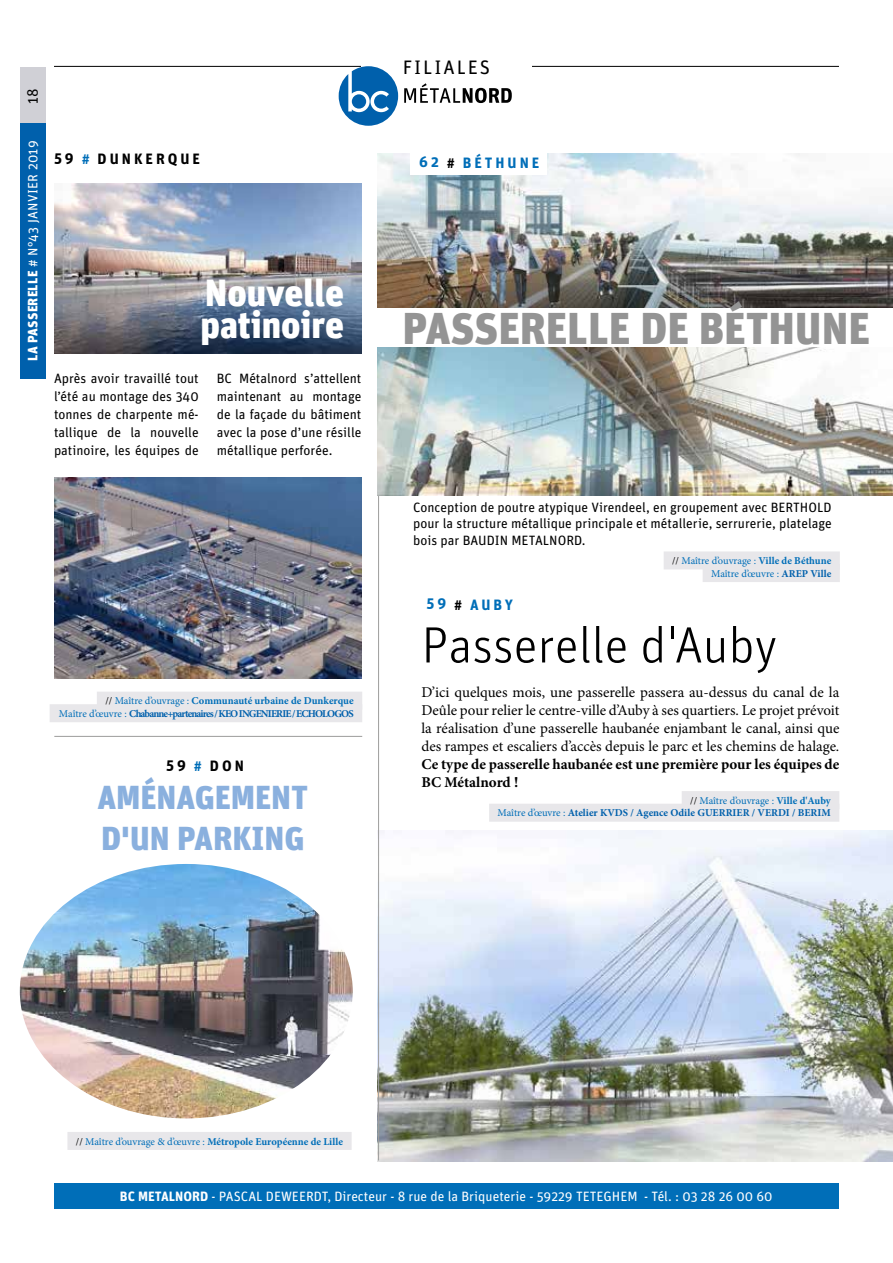
<style>
.page{position:relative;width:893px;height:1263px;background:#fff}
.page>*{position:absolute;margin:0;border:0;box-sizing:border-box;transform-origin:0 0}
.t1{font:300 51px "Unit";color:#000}
.t2{font:44.25px "Unit Black TF";color:#949494}
.t3{font:37.5px/31.5px "Unit Black TF";color:#fff}
.t4{font:33px/40.2px "Unit Black TF";color:#8ab0de}
.t5{font:19.5px "Unit";letter-spacing:.1em;color:#000}
.t6{font:15px/18px "Minion Pro";color:#000;text-align:justify}
.t7{font:700 15px/18px "Minion Pro";color:#000}
.t8{font:700 15px "Unit";letter-spacing:.2em;color:#000}
.t9{font:700 15px "Unit";letter-spacing:.2em;color:#006eb8}
.t10{font:15px "Unit";color:#000}
.t11{font:13.5px/18px "Unit";color:#000;text-align:justify}
.t12{font:13.5px "Unit";color:#fff}
.t13{font:13.5px "Unit";letter-spacing:.02em;color:#fff}
.t14{font:700 10.5px/12.6px "Minion Pro";letter-spacing:-.08em;color:#0060ac;text-align:right}
.t15{font:700 10.5px/12.6px "Minion Pro";letter-spacing:-.005em;color:#0060ac;text-align:right}
.t16{font:10.5px/12.6px "Minion Pro";letter-spacing:-.01em;color:#006eb8;text-align:right}
.t17{font:700 10.5px "Minion Pro";color:#006eb8}
.s1{font-family:"Unit Black TF"}
.s2{color:#006eb8}
.s3{font-weight:400;color:#000}
.s4{font-weight:400;color:#006eb8}
.s5{color:#000}
.s6{font-weight:700}
.s7{font-weight:700;color:#0060ac}
.s8{font-weight:400}
</style>
<div class="page">
<hr style="left:54px;top:66px;width:785px;height:1px;background:#000">
<div style="left:361px;top:55px;width:170px;height:25px;background:#fff"></div>
<div style="left:20px;top:67px;width:25px;height:58px;background:#d0d0d6"></div>
<div style="left:20px;top:123px;width:25px;height:255px;background:#0060ac"></div>
<svg style="left:404px;top:83px;width:108px;height:20px"></svg>
<svg style="left:339px;top:66px;width:59px;height:60px"></svg>
<div style="left:352px;top:94px;width:14px;height:15px;background:#0060ac;border-radius:50%"></div>
<img style="left:378px;top:830px;width:515px;height:331px">
<hr style="left:378px;top:166px;width:1px;height:994px;background:#9d9d9c">
<img style="left:54px;top:184px;width:307px;height:169px">
<img style="left:378px;top:153px;width:515px;height:342px">
<div style="left:411px;top:151px;width:136px;height:23px;background:#fff"></div>
<div style="left:377px;top:309px;width:516px;height:38px;background:#fff"></div>
<div style="left:97px;top:692px;width:265px;height:18px;background:#e8e7ea"></div>
<div style="left:50px;top:704px;width:312px;height:18px;background:#e8e7ea"></div>
<img style="left:20px;top:864px;width:333px;height:254px">
<div style="left:682px;top:791px;width:157px;height:18px;background:#e8e7ea"></div>
<div style="left:489px;top:804px;width:350px;height:18px;background:#e8e7ea"></div>
<div style="left:664px;top:551px;width:176px;height:18px;background:#e8e7ea"></div>
<div style="left:703px;top:564px;width:137px;height:18px;background:#e8e7ea"></div>
<img style="left:54px;top:477px;width:307px;height:201px">
<div style="left:67px;top:1132px;width:285px;height:18px;background:#e8e7ea"></div>
<hr style="left:54px;top:736px;width:308px;height:1px;background:#9d9d9c">
<div style="left:54px;top:1183px;width:785px;height:26px;background:#006eb8"></div>
<p class="t10" style="left:24px;top:104px;width:17px;rotate:-90deg">18</p>
<p class="t13" style="left:25px;top:361px;width:222px;rotate:-90deg"><span class="s1">LA PASSERELLE</span> # N°43 JANVIER 2019</p>
<p class="t8" style="left:54px;top:150px;width:148px">59 <span class="s2">#</span> DUNKERQUE</p>
<h3 class="t3" style="left:200px;top:276px;width:145px">Nouvelle patinoire</h3>
<p class="t11" style="left:54px;top:369px;width:146px">Après avoir travaillé tout l’été au montage des 340 tonnes de charpente mé&shy;tallique de la nouvelle patinoire, les équipes de</p>
<p class="t11" style="left:217px;top:369px;width:146px">BC Métalnord s’attellent maintenant au montage de la façade du bâtiment avec la pose d’une résille métallique perforée.</p>
<p class="t14" style="left:59px;top:695px;width:296px"><span class="s3">//</span> <span class="s4">Maître d’ouvrage :</span> <span class="s2">Communauté urbaine de Dunkerque<br></span><span class="s4">Maître d’œuvre :</span> Chabanne+partenaires / KEO INGENIERIE / ECHOLOGOS</p>
<p class="t8" style="left:166px;top:756px;width:79px">59 <span class="s2">#</span> DON</p>
<h3 class="t4" style="left:97px;top:777px;width:212px">AMÉNAGEMENT<br>D'UN PARKING</h3>
<h3 class="t5" style="left:403px;top:56px;width:89px">FILIALES</h3>
<p class="t9" style="left:419px;top:154px;width:122px">62 <span class="s5">#</span> BÉTHUNE</p>
<h2 class="t2" style="left:403px;top:301px;width:469px">PASSERELLE DE BÉTHUNE</h2>
<p class="t11" style="left:413px;top:498px;width:420px;line-height:16.5px">Conception de poutre atypique Virendeel, en groupement avec BERTHOLD pour la structure métallique principale et métallerie, serrurerie, platelage bois par BAUDIN METALNORD.</p>
<p class="t9" style="left:426px;top:595px;width:88px">59 <span class="s5">#</span> AUBY</p>
<p class="t16" style="left:672px;top:555px;width:161px"><span class="s5">//</span> Maître d’ouvrage : <span class="s6">Ville de Béthune<br></span>Maître d’œuvre : <span class="s7">AREP Ville</span></p>
<h1 class="t1" style="left:421px;top:616px;width:357px">Passerelle d'Auby</h1>
<p class="t6" style="left:421px;top:683px;width:419px">D’ici quelques mois, une passerelle passera au-dessus du canal de la Deûle pour relier le centre-ville d’Auby à ses quartiers. Le projet prévoit la réalisation d’une passerelle haubanée enjambant le canal, ainsi que des rampes et escaliers d’accès depuis le parc et les chemins de halage.</p>
<p class="t7" style="left:421px;top:755px;width:419px">Ce type de passerelle haubanée est une première pour les équipes de<br>BC Métalnord !</p>
<p class="t15" style="left:498px;top:794px;width:335px"><span class="s3">//</span> <span class="s4">Maître d’ouvrage :</span> <span class="s2">Ville d'Auby<br></span><span class="s4">Maître d’œuvre :</span> Atelier KVDS / Agence Odile GUERRIER / VERDI / BERIM</p>
<p class="t17" style="left:76px;top:1134px;width:269px"><span class="s3">//</span> <span class="s8">Maître d’ouvrage &amp; d’œuvre :</span> Métropole Européenne de Lille</p>
<p class="t12" style="left:120px;top:1188px;width:654px"><span class="s6">BC METALNORD</span> - PASCAL DEWEERDT, Directeur - 8 rue de la Briqueterie - 59229 TETEGHEM - Tél. : 03 28 26 00 60</p>
</div>
